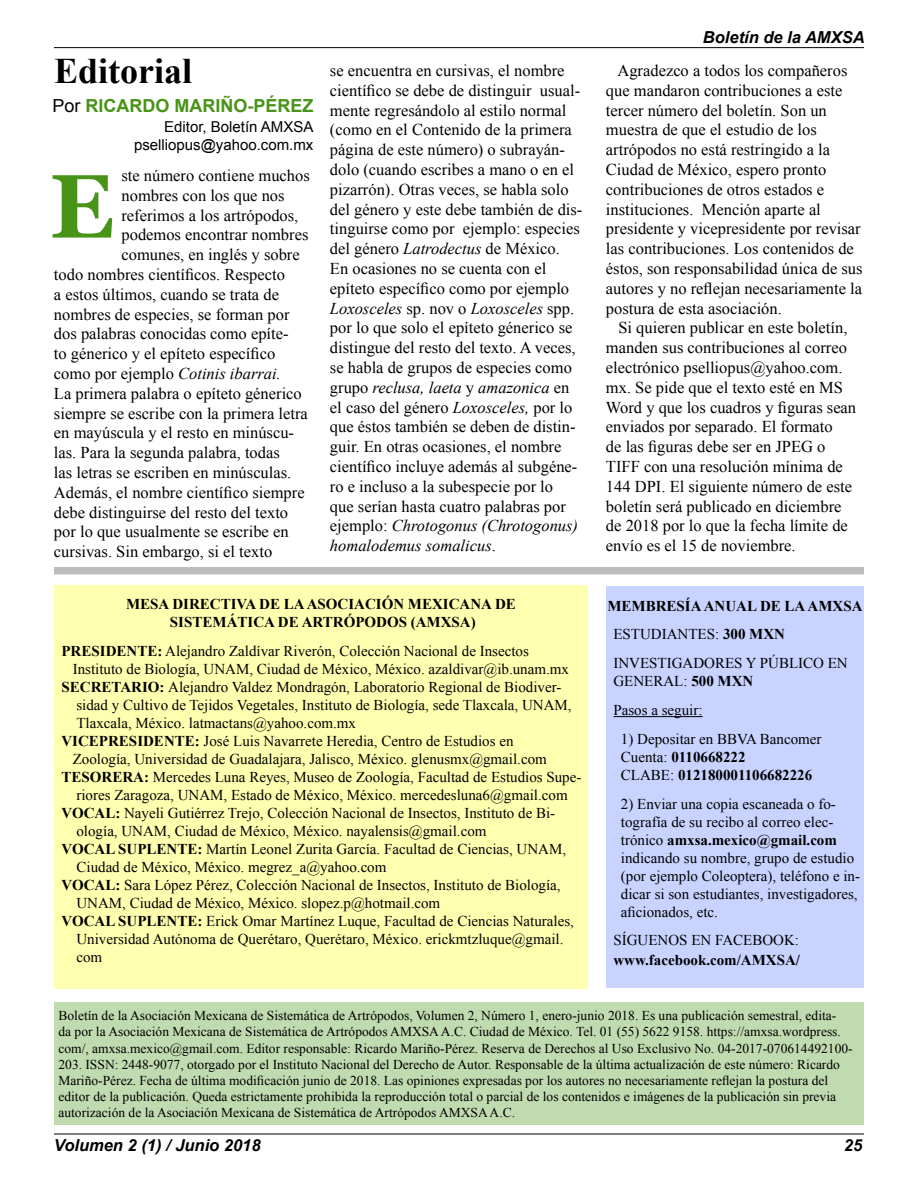
<style>
.page{position:relative;width:918px;height:1188px;background:#fff}
.page>*{position:absolute;margin:0;border:0;box-sizing:border-box;transform-origin:0 0}
.t1{font:700 90px "Georgia";color:#489418}
.t2{font:700 36px "Times New Roman";color:#000}
.t3{font:700 18px "Arial";color:#489418}
.t4{font:16.5px/19.8px "Times New Roman";color:#000}
.t5{font:italic 700 16.5px "Arial";color:#000}
.t6{font:italic 16.5px "Times New Roman";color:#000}
.t7{font:15px/18px "Times New Roman";color:#000}
.t8{font:700 15px/18px "Times New Roman";color:#000;text-align:center}
.t9{font:15px/18px "Arial";color:#000;text-align:right}
.t10{font:13.5px/16.2px "Times New Roman";color:#000}
.s1{font-weight:400;color:#000}
.s2{font-style:normal}
.s3{font-style:italic}
.s4{font-weight:700}
</style>
<div class="page">
<hr style="left:54px;top:47px;width:810px;height:1px;background:#000">
<hr style="left:54px;top:1134px;width:810px;height:1px;background:#000">
<div style="left:54px;top:567px;width:810px;height:7px;background:#bcbec0"></div>
<div style="left:54px;top:585px;width:534px;height:403px;background:#ffffb0"></div>
<div style="left:606px;top:586px;width:258px;height:402px;background:#c8d4ff"></div>
<hr style="left:614px;top:716px;width:89px;height:1px;background:#000">
<div style="left:54px;top:1002px;width:810px;height:123px;background:#c1dbb0"></div>
<h2 class="t2" style="left:54px;top:46px;width:140px">Editorial</h2>
<p class="t3" style="left:52px;top:94px;width:262px"><span class="s1">Por</span> RICARDO MARIÑO-PÉREZ</p>
<p class="t9" style="left:134px;top:118px;width:181px">Editor, Boletín AMXSA pselliopus@yahoo.com.mx</p>
<p class="t4" style="left:122px;top:165px;width:190px">ste número contiene muchos</p>
<p class="t4" style="left:122px;top:185px;width:165px">nombres con los que nos</p>
<p class="t4" style="left:122px;top:205px;width:178px">referimos a los artrópodos,</p>
<p class="t4" style="left:122px;top:225px;width:188px">podemos encontrar nombres</p>
<p class="t4" style="left:122px;top:244px;width:180px">comunes, en inglés y sobre</p>
<p class="t4" style="left:54px;top:264px;width:232px">todo nombres científicos. Respecto</p>
<p class="t4" style="left:54px;top:284px;width:227px">a estos últimos, cuando se trata de</p>
<p class="t4" style="left:54px;top:304px;width:237px">nombres de especies, se forman por</p>
<p class="t4" style="left:54px;top:324px;width:236px">dos palabras conocidas como epíte-</p>
<p class="t4" style="left:54px;top:343px;width:223px">to génerico y el epíteto específico</p>
<p class="t6" style="left:54px;top:362px;width:228px"><span class="s2">como por ejemplo</span> Cotinis ibarrai.</p>
<p class="t4" style="left:54px;top:383px;width:249px">La primera palabra o epíteto génerico</p>
<p class="t4" style="left:54px;top:403px;width:255px">siempre se escribe con la primera letra</p>
<p class="t4" style="left:54px;top:423px;width:242px">en mayúscula y el resto en minúscu-</p>
<p class="t4" style="left:54px;top:442px;width:227px">las. Para la segunda palabra, todas</p>
<p class="t4" style="left:54px;top:462px;width:239px">las letras se escriben en minúsculas.</p>
<p class="t4" style="left:54px;top:482px;width:252px">Además, el nombre científico siempre</p>
<p class="t4" style="left:54px;top:502px;width:236px">debe distinguirse del resto del texto</p>
<p class="t4" style="left:54px;top:522px;width:236px">por lo que usualmente se escribe en</p>
<p class="t4" style="left:54px;top:541px;width:220px">cursivas. Sin embargo, si el texto</p>
<h1 class="t1" style="left:50px;top:139px;width:66px">E</h1>
<p class="t5" style="left:703px;top:26px;width:163px">Boletín de la AMXSA</p>
<p class="t4" style="left:330px;top:60px;width:254px">se encuentra en cursivas, el nombre científico se debe de distinguir usual&shy;mente regresándolo al estilo normal (como en el Contenido de la primera página de este número) o subrayán&shy;dolo (cuando escribes a mano o en el pizarrón). Otras veces, se habla solo del género y este debe también de dis&shy;tinguirse como por ejemplo: especies del género <span class="s3">Latrodectus</span> de México.<br>En ocasiones no se cuenta con el epíteto específico como por ejemplo <span class="s3">Loxosceles</span> sp. nov o <span class="s3">Loxosceles</span> spp. por lo que solo el epíteto génerico se distingue del resto del texto. A veces, se habla de grupos de especies como grupo <span class="s3">reclusa, laeta</span> y <span class="s3">amazonica</span> en el caso del género <span class="s3">Loxosceles,</span> por lo que éstos también se deben de distin&shy;guir. En otras ocasiones, el nombre científico incluye además al subgéne&shy;ro e incluso a la subespecie por lo<br>que serían hasta cuatro palabras por ejemplo: <span class="s3">Chrotogonus (Chrotogonus) homalodemus somalicus</span>.</p>
<p class="t4" style="left:606px;top:60px;width:258px;text-indent:11px">Agradezco a todos los compañeros que mandaron contribuciones a este tercer número del boletín. Son un muestra de que el estudio de los artrópodos no está restringido a la Ciudad de México, espero pronto contribuciones de otros estados e instituciones. Mención aparte al presidente y vicepresidente por revisar las contribuciones. Los contenidos de éstos, son responsabilidad única de sus autores y no reflejan necesariamente la postura de esta asociación.</p>
<p class="t4" style="left:606px;top:318px;width:252px;text-indent:12px">Si quieren publicar en este boletín, manden sus contribuciones al correo electrónico pselliopus@yahoo.com. mx. Se pide que el texto esté en MS Word y que los cuadros y figuras sean enviados por separado. El formato<br>de las figuras debe ser en JPEG o TIFF con una resolución mínima de 144 DPI. El siguiente número de este boletín será publicado en diciembre de 2018 por lo que la fecha límite de envío es el 15 de noviembre.</p>
<p class="t8" style="left:126px;top:595px;width:391px">MESA DIRECTIVA DE LA ASOCIACIÓN MEXICANA DE<br>SISTEMÁTICA DE ARTRÓPODOS (AMXSA)</p>
<p class="t7" style="left:61px;top:642px;width:469px"><span class="s4">PRESIDENTE:</span> Alejandro Zaldívar Riverón, Colección Nacional de Insectos</p>
<p class="t7" style="left:73px;top:660px;width:498px">Instituto de Biología, UNAM, Ciudad de México, México. azaldivar@ib.unam.mx</p>
<p class="t7" style="left:61px;top:678px;width:501px"><span class="s4">SECRETARIO:</span> Alejandro Valdez Mondragón, Laboratorio Regional de Biodiver-</p>
<p class="t7" style="left:76px;top:696px;width:497px">sidad y Cultivo de Tejidos Vegetales, Instituto de Biología, sede Tlaxcala, UNAM,</p>
<p class="t7" style="left:76px;top:714px;width:281px">Tlaxcala, México. latmactans@yahoo.com.mx</p>
<p class="t7" style="left:61px;top:732px;width:454px"><span class="s4">VICEPRESIDENTE:</span> José Luis Navarrete Heredia, Centro de Estudios en</p>
<p class="t7" style="left:73px;top:750px;width:476px">Zoología, Universidad de Guadalajara, Jalisco, México. glenusmx@gmail.com</p>
<p class="t7" style="left:61px;top:768px;width:521px"><span class="s4">TESORERA:</span> Mercedes Luna Reyes, Museo de Zoología, Facultad de Estudios Supe-</p>
<p class="t7" style="left:76px;top:786px;width:493px">riores Zaragoza, UNAM, Estado de México, México. mercedesluna6@gmail.com</p>
<p class="t7" style="left:61px;top:804px;width:495px"><span class="s4">VOCAL:</span> Nayeli Gutiérrez Trejo, Colección Nacional de Insectos, Instituto de Bi-</p>
<p class="t7" style="left:76px;top:822px;width:412px">ología, UNAM, Ciudad de México, México. nayalensis@gmail.com</p>
<p class="t7" style="left:61px;top:840px;width:506px"><span class="s4">VOCAL SUPLENTE:</span> Martín Leonel Zurita García. Facultad de Ciencias, UNAM,</p>
<p class="t7" style="left:76px;top:858px;width:312px">Ciudad de México, México. megrez_a@yahoo.com</p>
<p class="t7" style="left:61px;top:876px;width:501px"><span class="s4">VOCAL:</span> Sara López Pérez, Colección Nacional de Insectos, Instituto de Biología,</p>
<p class="t7" style="left:76px;top:894px;width:365px">UNAM, Ciudad de México, México. slopez.p@hotmail.com</p>
<p class="t7" style="left:61px;top:912px;width:514px"><span class="s4">VOCAL SUPLENTE:</span> Erick Omar Martínez Luque, Facultad de Ciencias Naturales,</p>
<p class="t7" style="left:76px;top:930px;width:489px">Universidad Autónoma de Querétaro, Querétaro, México. erickmtzluque@gmail.</p>
<p class="t7" style="left:76px;top:948px;width:27px">com</p>
<p class="t7" style="left:613px;top:591px;width:251px;line-height:28.8px;text-indent:-6px"><span class="s4">MEMBRESÍA ANUAL DE LA AMXSA<br></span>ESTUDIANTES: <span class="s4">300 MXN<br></span>INVESTIGADORES Y PÚBLICO EN</p>
<p class="t7" style="left:613px;top:667px;width:141px;line-height:28.8px">GENERAL: <span class="s4">500 MXN<br></span>Pasos a seguir:</p>
<p class="t7" style="left:621px;top:730px;width:202px">1) Depositar en BBVA Bancomer<br>Cuenta: <span class="s4">0110668222<br></span>CLABE: <span class="s4">012180001106682226</span></p>
<p class="t7" style="left:621px;top:794px;width:241px">2) Enviar una copia escaneada o fo&shy;tografía de su recibo al correo elec&shy;trónico <span class="s4">amxsa.mexico@gmail.com </span>indicando su nombre, grupo de estudio (por ejemplo Coleoptera), teléfono e in&shy;dicar si son estudiantes, investigadores, aficionados, etc.</p>
<p class="t7" style="left:613px;top:931px;width:187px">SÍGUENOS EN FACEBOOK:</p>
<p class="t8" style="left:613px;top:951px;width:188px">www.facebook.com/AMXSA/</p>
<p class="t10" style="left:58px;top:1007px;width:796px">Boletín de la Asociación Mexicana de Sistemática de Artrópodos, Volumen 2, Número 1, enero-junio 2018. Es una publicación semestral, edita-<br>da por la Asociación Mexicana de Sistemática de Artrópodos AMXSA A.C. Ciudad de México. Tel. 01 (55) 5622 9158. https://amxsa.wordpress. com/, amxsa.mexico@gmail.com. Editor responsable: Ricardo Mariño-Pérez. Reserva de Derechos al Uso Exclusivo No. 04-2017-070614492100- 203. ISSN: 2448-9077, otorgado por el Instituto Nacional del Derecho de Autor. Responsable de la última actualización de este número: Ricardo Mariño-Pérez. Fecha de última modificación junio de 2018. Las opiniones expresadas por los autores no necesariamente reflejan la postura del editor de la publicación. Queda estrictamente prohibida la reproducción total o parcial de los contenidos e imágenes de la publicación sin previa autorización de la Asociación Mexicana de Sistemática de Artrópodos AMXSA A.C.</p>
<p class="t5" style="left:54px;top:1134px;width:208px">Volumen 2 (1) / Junio 2018</p>
<p class="t5" style="left:844px;top:1134px;width:20px">25</p>
</div>
